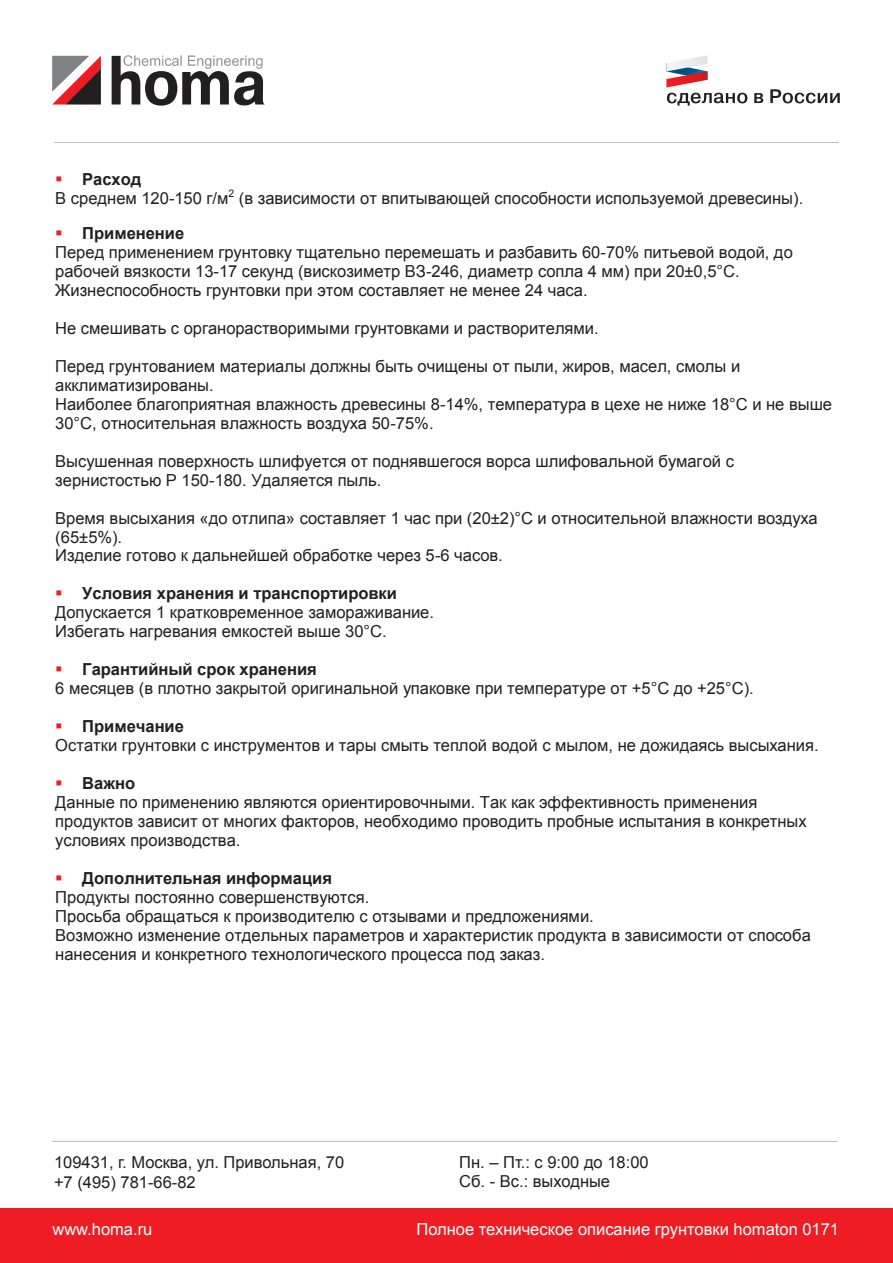
<style>
.page{position:relative;width:893px;height:1263px;background:#fff}
.page>*{position:absolute;margin:0;border:0;box-sizing:border-box;transform-origin:0 0}
.t1{font:16.5px/19px "Arial";color:#231f20}
.t2{font:16.5px/19.8px "Arial";color:#231f20}
.t3{font:16.5px "Arial";color:#fff}
.t4{font:10.5px "Arial";color:#231f20}
.s1{color:#ee1f23}
.s2{font-weight:700}
.s3{font-style:inherit}
</style>
<div class="page">
<svg style="left:52px;top:56px;width:49px;height:49px"></svg>
<svg style="left:112px;top:55px;width:153px;height:51px"></svg>
<svg style="left:666px;top:55px;width:81px;height:51px"></svg>
<svg style="left:754px;top:93px;width:9px;height:10px"></svg>
<svg style="left:770px;top:89px;width:70px;height:14px"></svg>
<div style="left:0;top:1209px;width:893px;height:54px;background:#ee1d23"></div>
<hr style="left:54px;top:142px;width:785px;height:1px;background:#bcbdc0">
<hr style="left:52px;top:1141px;width:785px;height:1px;background:#bcbdc0">
<p class="t1" style="left:55px;top:170px;width:175px"><span class="s1">▪</span> <span class="s2">Расход<br></span>В среднем 120<span class="s3">-</span>150 г/м</p>
<p class="t4" style="left:229px;top:186px;width:7px">2</p>
<p class="t1" style="left:239px;top:189px;width:566px">(в зависимости от впитывающей способности используемой древесины).</p>
<p class="t1" style="left:55px;top:224px;width:739px"><span class="s1">▪</span> <span class="s2">Применение<br></span>Перед применением грунтовку тщательно перемешать и разбавить 60<span class="s3">-</span>70% питьевой водой, до рабочей вязкости 13<span class="s3">-</span>17 секунд (вискозиметр ВЗ<span class="s3">-</span>246, диаметр сопла 4 мм) при 20±0,5°С.<br>Жизнеспособность грунтовки при этом составляет не менее 24 часа.</p>
<p class="t1" style="left:55px;top:319px;width:545px">Не смешивать с органорастворимыми грунтовками и растворителями.</p>
<p class="t1" style="left:55px;top:357px;width:778px">Перед грунтованием материалы должны быть очищены от пыли, жиров, масел, смолы и акклиматизированы.<br>Наиболее благоприятная влажность древесины 8<span class="s3">-</span>14%, температура в цехе не ниже 18°С и не выше 30°С, относительная влажность воздуха 50<span class="s3">-75%.</span></p>
<p class="t1" style="left:55px;top:452px;width:680px">Высушенная поверхность шлифуется от поднявшегося ворса шлифовальной бумагой с зернистостью Р 150<span class="s3">-</span>180. Удаляется пыль.</p>
<p class="t1" style="left:55px;top:508px;width:764px">Время высыхания «до отлипа» составляет 1 час при (20±2)°С и относительной влажности воздуха (65±5%).<br>Изделие готово к дальнейшей обработке через 5<span class="s3">-</span>6 часов.</p>
<p class="t1" style="left:55px;top:584px;width:380px"><span class="s1">▪</span> <span class="s2">Условия хранения и транспортировки<br></span>Допускается 1 кратковременное замораживание<span class="s3">.<br></span>Избегать нагревания емкостей выше 30°С<span class="s3">.</span></p>
<p class="t1" style="left:55px;top:660px;width:700px"><span class="s1">▪</span> <span class="s2">Гарантийный срок хранения<br></span>6 месяцев (в плотно закрытой оригинальной упаковке при температуре от +5°С до +25°С).</p>
<p class="t1" style="left:55px;top:717px;width:765px"><span class="s1">▪</span> <span class="s2">Примечание<br></span>Остатки грунтовки с инструментов и тары смыть теплой водой с мылом, не дожидаясь высыхания.</p>
<p class="t1" style="left:55px;top:774px;width:753px"><span class="s1">▪</span> <span class="s2">Важно<br></span>Данные по применению являются ориентировочными. Так как эффективность применения продуктов зависит от многих факторов, необходимо проводить пробные испытания в конкретных условиях производства.</p>
<p class="t1" style="left:55px;top:869px;width:757px"><span class="s1">▪</span> <span class="s2">Дополнительная информация<br></span>Продукты постоянно совершенствуются.<br>Просьба обращаться к производителю с отзывами и предложениями.<br>Возможно изменение отдельных параметров и характеристик продукта в зависимости от способа нанесения и конкретного технологического процесса под заказ.</p>
<p class="t2" style="left:54px;top:1153px;width:292px">109431, г. Москва, ул. Привольная, 70 +7 (495) 781-66-82</p>
<p class="t2" style="left:459px;top:1152px;width:191px">Пн. – Пт.: с 9:00 до 18:00<br>Сб. - Вс.: выходные</p>
<p class="t3" style="left:52px;top:1218px;width:101px">www.homa.ru</p>
<p class="t3" style="left:417px;top:1218px;width:424px">Полное техническое описание грунтовки homaton 0171</p>
</div>
